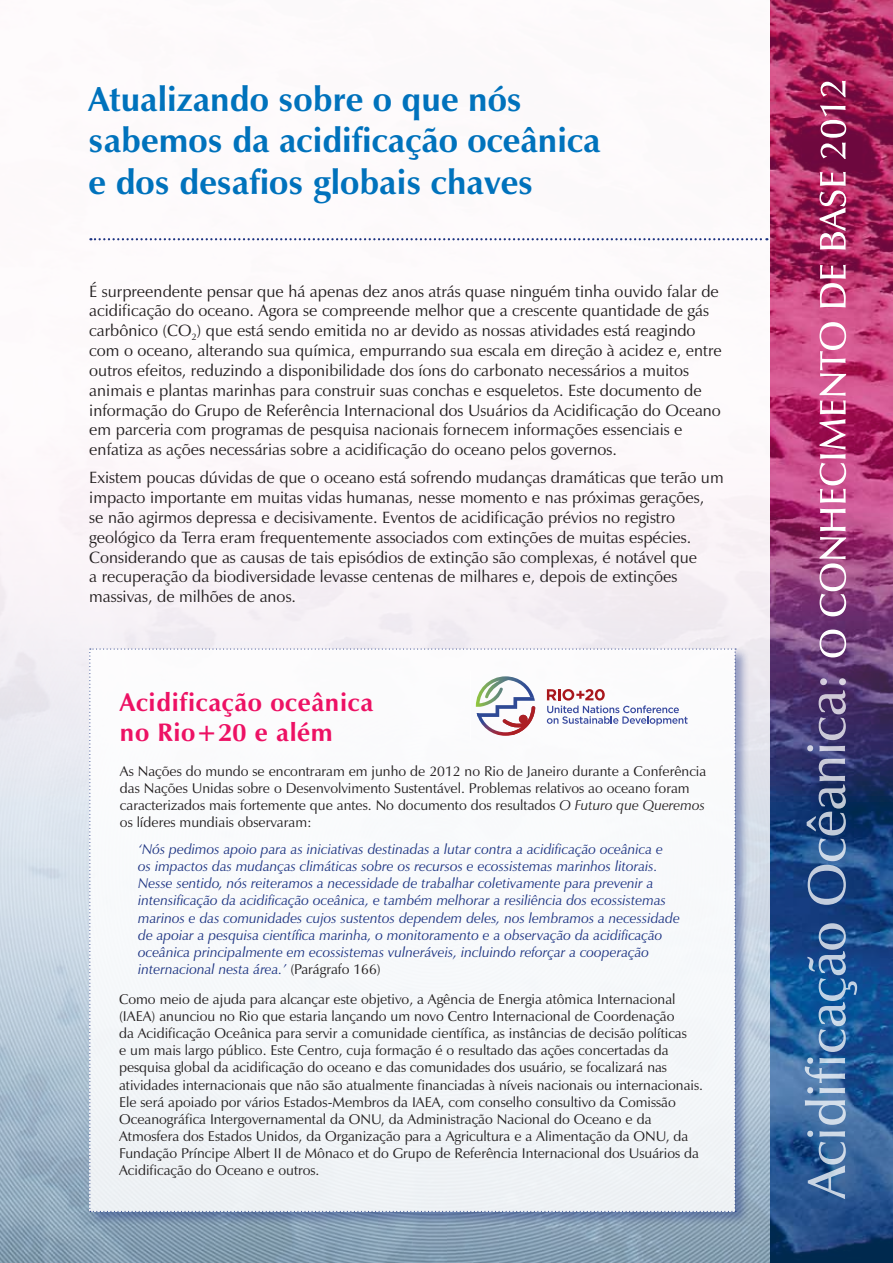
<style>
.page{position:relative;width:893px;height:1263px;background:#fff}
.page>*{position:absolute;margin:0;border:0;box-sizing:border-box;transform-origin:0 0}
.t1{font:700 34.5px/41.4px "Zapf Humanist 601 BT";color:#0072bc}
.t2{font:700 25.5px/30.6px "Zapf Humanist 601 BT";letter-spacing:.025em;color:#ed1164}
.t3{font:16.5px/19.8px "Zapf Humanist 601 BT";color:#231f20}
.t4{font:14.25px/17.1px "Zapf Humanist 601 BT";color:#231f20}
.t5{font:italic 14.25px/17.1px "Zapf Humanist 601 BT";color:#1b3281}
.s1{font-style:italic}
.s2{font-style:normal;color:#231f20}
</style>
<div class="page">
<img style="left:770px;top:0;width:123px;height:1263px">
<img style="left:0;top:523px;width:770px;height:740px">
<svg style="left:90px;top:238px;width:677px;height:2px"></svg>
<div style="left:88px;top:647px;width:661px;height:579px;background:#1b3281;opacity:.5"></div>
<svg style="left:89px;top:648px;width:647px;height:564px"></svg>
<svg style="left:805px;top:678px;width:52px;height:521px;background:#456597"></svg>
<img style="left:819px;top:81px;width:27px;height:576px">
<p class="t1" style="left:89px;top:78px;width:514px">Atualizando sobre o que nós sabemos da acidificação oceânica e dos desafios globais chaves</p>
<p class="t3" style="left:89px;top:281px;width:634px">É surpreendente pensar que há apenas dez anos atrás quase ninguém tinha ouvido falar de acidificação do oceano. Agora se compreende melhor que a crescente quantidade de gás carbônico (CO<sub>2</sub>) que está sendo emitida no ar devido as nossas atividades está reagindo com o oceano, alterando sua química, empurrando sua escala em direção à acidez e, entre outros efeitos, reduzindo a disponibilidade dos íons do carbonato necessários a muitos animais e plantas marinhas para construir suas conchas e esqueletos. Este documento de informação do Grupo de Referência Internacional dos Usuários da Acidificação do Oceano em parceria com programas de pesquisa nacionais fornecem informações essenciais e enfatiza as ações necessárias sobre a acidificação do oceano pelos governos.</p>
<p class="t3" style="left:89px;top:468px;width:636px">Existem poucas dúvidas de que o oceano está sofrendo mudanças dramáticas que terão um impacto importante em muitas vidas humanas, nesse momento e nas próximas gerações,<br>se não agirmos depressa e decisivamente. Eventos de acidificação prévios no registro geológico da Terra eram frequentemente associados com extinções de muitas espécies.<br>Considerando que as causas de tais episódios de extinção são complexas, é notável que<br>a recuperação da biodiversidade levasse centenas de milhares e, depois de extinções massivas, de milhões de anos.</p>
<p class="t2" style="left:120px;top:687px;width:255px">Acidificação oceânica no Rio+20 e além</p>
<p class="t4" style="left:120px;top:762px;width:588px">As Nações do mundo se encontraram em junho de 2012 no Rio de Janeiro durante a Conferência das Nações Unidas sobre o Desenvolvimento Sustentável. Problemas relativos ao oceano foram caracterizados mais fortemente que antes. No documento dos resultados <span class="s1">O Futuro que Queremos </span>os líderes mundiais observaram:</p>
<p class="t5" style="left:138px;top:841px;width:543px">‘Nós pedimos apoio para as iniciativas destinadas a lutar contra a acidificação oceânica e<br>os impactos das mudanças climáticas sobre os recursos e ecossistemas marinhos litorais.<br>Nesse sentido, nós reiteramos a necessidade de trabalhar coletivamente para prevenir a intensificação da acidificação oceânica, e também melhorar a resiliência dos ecossistemas marinos e das comunidades cujos sustentos dependem deles, nos lembramos a necessidade de apoiar a pesquisa científica marinha, o monitoramento e a observação da acidificação oceânica principalmente em ecossistemas vulneráveis, incluindo reforçar a cooperação internacional nesta área.’ <span class="s2">(Parágrafo 166)</span></p>
<p class="t4" style="left:119px;top:990px;width:585px">Como meio de ajuda para alcançar este objetivo, a Agência de Energia atômica Internacional (IAEA) anunciou no Rio que estaria lançando um novo Centro Internacional de Coordenação<br>da Acidificação Oceânica para servir a comunidade científica, as instâncias de decisão políticas<br>e um mais largo público. Este Centro, cuja formação é o resultado das ações concertadas da pesquisa global da acidificação do oceano e das comunidades dos usuário, se focalizará nas atividades internacionais que não são atualmente financiadas à níveis nacionais ou internacionais.<br>Ele será apoiado por vários Estados-Membros da IAEA, com conselho consultivo da Comissão Oceanográfica Intergovernamental da ONU, da Administração Nacional do Oceano e da Atmosfera dos Estados Unidos, da Organização para a Agricultura e a Alimentação da ONU, da Fundação Príncipe Albert II de Mônaco et do Grupo de Referência Internacional dos Usuários da Acidificação do Oceano e outros.</p>
</div>
